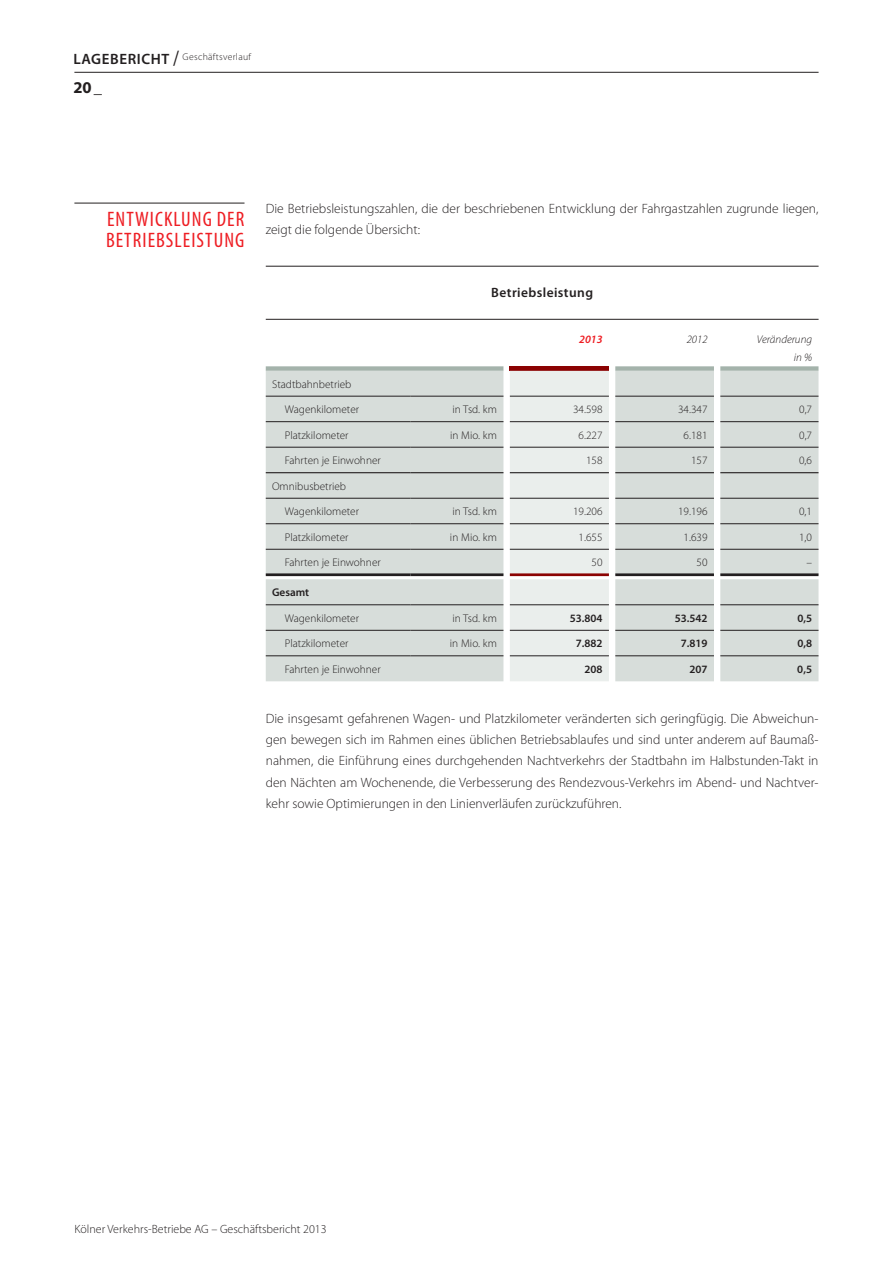
<style>
.page{position:relative;width:893px;height:1263px;background:#fff}
.page>*{position:absolute;margin:0;border:0;box-sizing:border-box;transform-origin:0 0}
.t1{font:condensed 21px/21px "Myriad Pro";letter-spacing:.05em;color:#ee1d23}
.t2{font:700 16.5px "Myriad Pro";color:#231f20}
.t3{font:300 13.5px/21.3px "Myriad Pro";color:#231f20}
.t4{font:600 13.5px "Myriad Pro";letter-spacing:.03em;color:#231f20}
.t5{font:300 12px "Myriad Pro";color:#231f20}
.t6{font:300 11.25px "Myriad Pro";color:#231f20}
.t7{font:600 11.25px "Myriad Pro";color:#231f20}
.t8{font:italic 300 11.25px/18px "Myriad Pro";color:#231f20;text-align:right}
.t9{font:italic 600 11.25px "Myriad Pro";color:#ee1d23}
.t10{font:300 9.75px "Myriad Pro";letter-spacing:.03em;color:#231f20}
.s1{font-weight:600;font-size:15px}
.s2{font-weight:400;font-stretch:condensed;font-size:21px}
</style>
<div class="page">
<hr style="left:74px;top:72px;width:745px;height:1px;background:#231f20">
<hr style="left:74px;top:203px;width:170px;height:1px;background:#231f20">
<svg style="left:266px;top:366px;width:552px;height:315px;background:#d9dedb"></svg>
<hr style="left:720px;top:604px;width:98px;height:1px;background:#231f20">
<hr style="left:266px;top:573px;width:144px;height:3px;background:#231f20">
<hr style="left:410px;top:573px;width:93px;height:3px;background:#231f20">
<hr style="left:510px;top:573px;width:99px;height:3px;background:#8b0202">
<hr style="left:615px;top:573px;width:99px;height:3px;background:#231f20">
<hr style="left:266px;top:472px;width:144px;height:1px;background:#231f20">
<hr style="left:410px;top:472px;width:93px;height:1px;background:#231f20">
<hr style="left:510px;top:472px;width:99px;height:1px;background:#231f20">
<hr style="left:615px;top:472px;width:99px;height:1px;background:#231f20">
<hr style="left:266px;top:498px;width:144px;height:1px;background:#231f20">
<hr style="left:510px;top:498px;width:99px;height:1px;background:#231f20">
<hr style="left:615px;top:498px;width:99px;height:1px;background:#231f20">
<hr style="left:720px;top:498px;width:98px;height:1px;background:#231f20">
<hr style="left:266px;top:604px;width:144px;height:1px;background:#231f20">
<hr style="left:510px;top:604px;width:99px;height:1px;background:#231f20">
<hr style="left:615px;top:604px;width:99px;height:1px;background:#231f20">
<hr style="left:720px;top:472px;width:98px;height:1px;background:#231f20">
<hr style="left:720px;top:573px;width:98px;height:3px;background:#231f20">
<hr style="left:266px;top:396px;width:144px;height:1px;background:#231f20">
<hr style="left:410px;top:396px;width:93px;height:1px;background:#231f20">
<hr style="left:510px;top:396px;width:99px;height:1px;background:#231f20">
<hr style="left:615px;top:396px;width:99px;height:1px;background:#231f20">
<hr style="left:720px;top:396px;width:98px;height:1px;background:#231f20">
<hr style="left:266px;top:421px;width:144px;height:1px;background:#231f20">
<hr style="left:410px;top:421px;width:93px;height:1px;background:#231f20">
<hr style="left:510px;top:421px;width:99px;height:1px;background:#231f20">
<hr style="left:615px;top:421px;width:99px;height:1px;background:#231f20">
<hr style="left:720px;top:421px;width:98px;height:1px;background:#231f20">
<hr style="left:266px;top:447px;width:144px;height:1px;background:#231f20">
<hr style="left:410px;top:447px;width:93px;height:1px;background:#231f20">
<hr style="left:510px;top:447px;width:99px;height:1px;background:#231f20">
<hr style="left:615px;top:447px;width:99px;height:1px;background:#231f20">
<hr style="left:720px;top:447px;width:98px;height:1px;background:#231f20">
<hr style="left:410px;top:498px;width:93px;height:1px;background:#231f20">
<hr style="left:266px;top:523px;width:144px;height:1px;background:#231f20">
<hr style="left:410px;top:523px;width:93px;height:1px;background:#231f20">
<hr style="left:510px;top:523px;width:99px;height:1px;background:#231f20">
<hr style="left:615px;top:523px;width:99px;height:1px;background:#231f20">
<hr style="left:720px;top:523px;width:98px;height:1px;background:#231f20">
<hr style="left:266px;top:549px;width:144px;height:1px;background:#231f20">
<hr style="left:410px;top:549px;width:93px;height:1px;background:#231f20">
<hr style="left:510px;top:549px;width:99px;height:1px;background:#231f20">
<hr style="left:615px;top:549px;width:99px;height:1px;background:#231f20">
<hr style="left:720px;top:549px;width:98px;height:1px;background:#231f20">
<hr style="left:410px;top:604px;width:93px;height:1px;background:#231f20">
<hr style="left:266px;top:630px;width:144px;height:1px;background:#231f20">
<hr style="left:410px;top:630px;width:93px;height:1px;background:#231f20">
<hr style="left:510px;top:630px;width:99px;height:1px;background:#231f20">
<hr style="left:615px;top:630px;width:99px;height:1px;background:#231f20">
<hr style="left:720px;top:630px;width:98px;height:1px;background:#231f20">
<hr style="left:266px;top:655px;width:144px;height:1px;background:#231f20">
<hr style="left:410px;top:655px;width:93px;height:1px;background:#231f20">
<hr style="left:510px;top:655px;width:99px;height:1px;background:#231f20">
<hr style="left:615px;top:655px;width:99px;height:1px;background:#231f20">
<hr style="left:720px;top:655px;width:98px;height:1px;background:#231f20">
<hr style="left:266px;top:266px;width:553px;height:1px;background:#231f20">
<hr style="left:266px;top:319px;width:553px;height:1px;background:#231f20">
<p class="t10" style="left:73px;top:51px;width:179px"><span class="s1">LAgebericht</span> <span class="s2">/</span> Geschäftsverlauf</p>
<p class="t2" style="left:73px;top:76px;width:30px">20_</p>
<h1 class="t1" style="left:106px;top:208px;width:140px">ENTWICKLU NG DER<br>BETRIEBSLEISTUNG</h1>
<p class="t3" style="left:266px;top:197px;width:554px">Die Betriebsleistungszahlen, die der beschriebenen Entwicklung der Fahrgastzahlen zugrunde liegen, zeigt die folgende Übersicht:</p>
<p class="t4" style="left:491px;top:284px;width:103px">Betriebsleistung</p>
<p class="t9" style="left:579px;top:332px;width:25px">2013</p>
<p class="t8" style="left:687px;top:330px;width:22px">2012</p>
<p class="t8" style="left:757px;top:330px;width:57px">Veränderung in %</p>
<p class="t6" style="left:272px;top:377px;width:81px">Stadtbahnbetrieb</p>
<p class="t6" style="left:285px;top:403px;width:76px">Wagenkilometer</p>
<p class="t6" style="left:453px;top:403px;width:46px">in Tsd. km</p>
<p class="t6" style="left:573px;top:403px;width:31px">34.598</p>
<p class="t6" style="left:678px;top:403px;width:31px">34.347</p>
<p class="t6" style="left:799px;top:403px;width:14px">0,7</p>
<p class="t6" style="left:285px;top:428px;width:65px">Platzkilometer</p>
<p class="t6" style="left:450px;top:428px;width:49px">in Mio. km</p>
<p class="t6" style="left:579px;top:428px;width:25px">6.227</p>
<p class="t6" style="left:684px;top:428px;width:25px">6.181</p>
<p class="t6" style="left:799px;top:428px;width:14px">0,7</p>
<p class="t6" style="left:285px;top:454px;width:97px">Fahrten je Einwohner</p>
<p class="t6" style="left:586px;top:454px;width:18px">158</p>
<p class="t6" style="left:691px;top:454px;width:18px">157</p>
<p class="t6" style="left:799px;top:454px;width:14px">0,6</p>
<p class="t6" style="left:272px;top:479px;width:76px">Omnibusbetrieb</p>
<p class="t6" style="left:285px;top:505px;width:76px">Wagenkilometer</p>
<p class="t6" style="left:453px;top:505px;width:46px">in Tsd. km</p>
<p class="t6" style="left:573px;top:505px;width:31px">19.206</p>
<p class="t6" style="left:678px;top:505px;width:31px">19.196</p>
<p class="t6" style="left:799px;top:505px;width:14px">0,1</p>
<p class="t6" style="left:285px;top:530px;width:65px">Platzkilometer</p>
<p class="t6" style="left:450px;top:530px;width:49px">in Mio. km</p>
<p class="t6" style="left:579px;top:530px;width:25px">1.655</p>
<p class="t6" style="left:684px;top:530px;width:25px">1.639</p>
<p class="t6" style="left:799px;top:530px;width:14px">1,0</p>
<p class="t6" style="left:285px;top:556px;width:97px">Fahrten je Einwohner</p>
<p class="t6" style="left:591px;top:556px;width:12px">50</p>
<p class="t6" style="left:696px;top:556px;width:12px">50</p>
<p class="t6" style="left:806px;top:556px;width:7px">–</p>
<p class="t7" style="left:272px;top:585px;width:39px">Gesamt</p>
<p class="t6" style="left:285px;top:611px;width:76px">Wagenkilometer</p>
<p class="t6" style="left:453px;top:611px;width:46px">in Tsd. km</p>
<p class="t7" style="left:570px;top:611px;width:34px">53.804</p>
<p class="t7" style="left:675px;top:611px;width:34px">53.542</p>
<p class="t7" style="left:797px;top:611px;width:16px">0,5</p>
<p class="t6" style="left:285px;top:637px;width:65px">Platzkilometer</p>
<p class="t6" style="left:450px;top:637px;width:49px">in Mio. km</p>
<p class="t7" style="left:576px;top:636px;width:28px">7.882</p>
<p class="t7" style="left:681px;top:636px;width:28px">7.819</p>
<p class="t7" style="left:797px;top:636px;width:16px">0,8</p>
<p class="t6" style="left:285px;top:662px;width:97px">Fahrten je Einwohner</p>
<p class="t7" style="left:584px;top:662px;width:20px">208</p>
<p class="t7" style="left:689px;top:662px;width:20px">207</p>
<p class="t7" style="left:797px;top:662px;width:16px">0,5</p>
<p class="t3" style="left:266px;top:708px;width:554px;text-align:justify">Die insgesamt gefahrenen Wagen- und Platzkilometer veränderten sich geringfügig. Die Abweichun&shy;gen bewegen sich im Rahmen eines üblichen Betriebsablaufes und sind unter anderem auf Baumaß&shy;nahmen, die Einführung eines durchgehenden Nachtverkehrs der Stadtbahn im Halbstunden-Takt in den Nächten am Wochenende, die Verbesserung des Rendezvous-Verkehrs im Abend- und Nachtver&shy;kehr sowie Optimierungen in den Linienverläufen zurückzuführen.</p>
<p class="t5" style="left:74px;top:1222px;width:254px">Kölner Verkehrs-Betriebe AG – Geschäftsbericht 2013</p>
</div>
